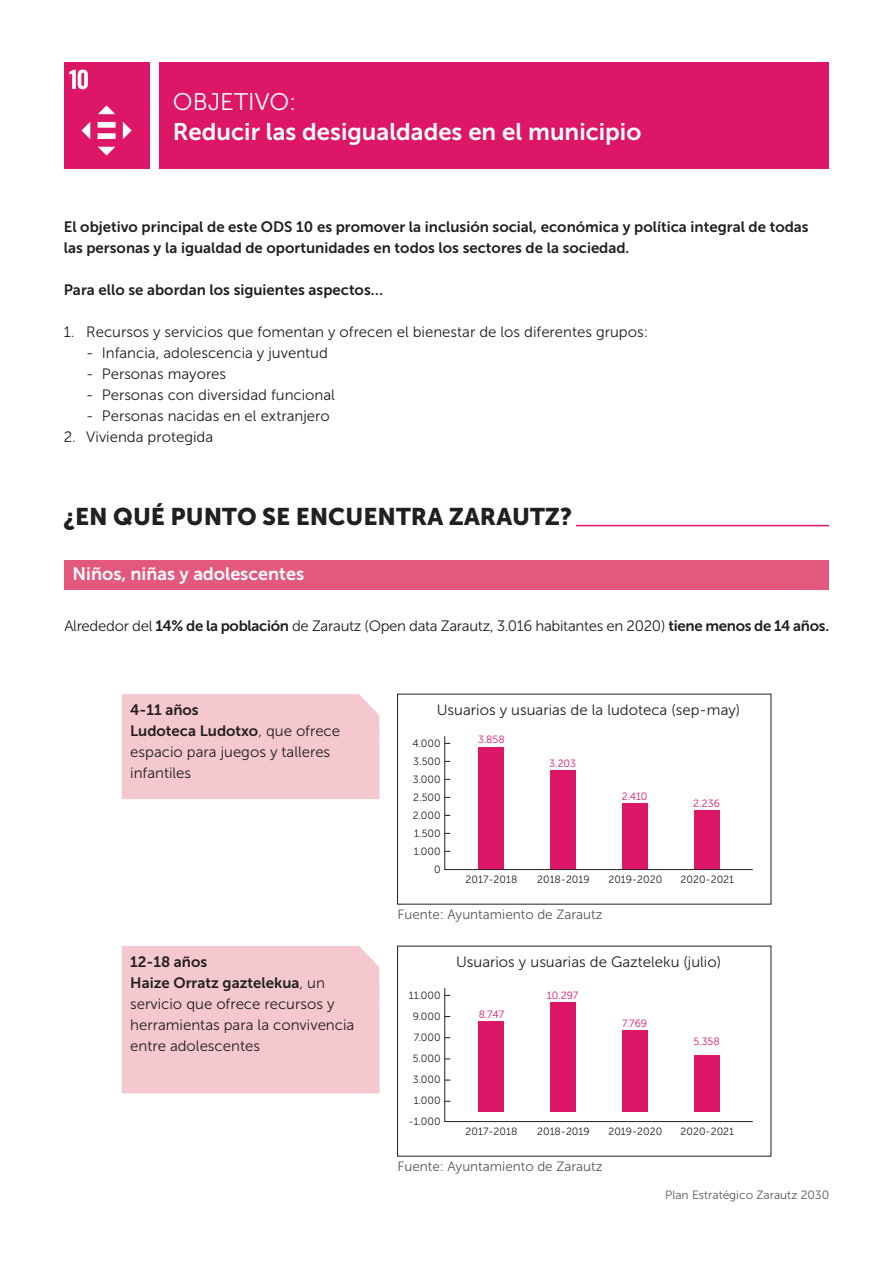
<style>
.page{position:relative;width:893px;height:1263px;background:#fff}
.page>*{position:absolute;margin:0;border:0;box-sizing:border-box;transform-origin:0 0}
.t1{font:24px "Museo Sans 700";color:#fff}
.t2{font:24px "Museo Sans 900";color:#231f20}
.t3{font:24px "Museo Sans 300";color:#fff}
.t4{font:18px "Museo Sans 700";color:#fff}
.t5{font:15px/21px "Museo Sans 300";color:#231f20}
.t6{font:15px/21px "Museo Sans 700";color:#231f20}
.t7{font:15px "Museo Sans 300";letter-spacing:-.02em;color:#231f20}
.t8{font:13.5px "Museo Sans 300";color:#57585a}
.t9{font:12px "Museo Sans 300";color:#57585a}
.t10{font:10.5px/18px "Museo Sans 300";color:#231f20;text-align:right}
.t11{font:10.5px "Museo Sans 300";color:#dd1667}
.s1{font-family:"Museo Sans 700"}
.s2{font-family:"Museo Sans 300"}
</style>
<div class="page">
<div style="left:64px;top:560px;width:765px;height:30px;background:#e3597e"></div>
<div style="left:160px;top:62px;width:669px;height:107px;background:#dd1667"></div>
<hr style="left:576px;top:525px;width:253px;height:1px;background:#dd1667">
<div style="left:64px;top:62px;width:85px;height:107px;background:#dd1667"></div>
<div style="left:122px;top:694px;width:258px;height:105px;background:#f4c8ce"></div>
<div style="left:122px;top:946px;width:258px;height:147px;background:#f4c8ce"></div>
<svg style="left:69px;top:70px;width:19px;height:19px"></svg>
<div style="left:98px;top:133px;width:18px;height:6px;background:#fff"></div>
<div style="left:98px;top:122px;width:18px;height:6px;background:#fff"></div>
<svg style="left:98px;top:105px;width:17px;height:9px"></svg>
<svg style="left:123px;top:122px;width:9px;height:17px"></svg>
<svg style="left:98px;top:147px;width:17px;height:8px"></svg>
<svg style="left:82px;top:122px;width:8px;height:17px"></svg>
<svg style="left:444px;top:736px;width:309px;height:134px"></svg>
<svg style="left:444px;top:988px;width:309px;height:134px"></svg>
<h1 class="t3" style="left:173px;top:89px;width:125px">OBJETIVO:</h1>
<h1 class="t1" style="left:173px;top:118px;width:470px">Reducir las desigualdades en el municipio</h1>
<p class="t6" style="left:64px;top:217px;width:746px">El objetivo principal de este ODS 10 es promover la inclusión social, económica y política integral de todas las personas y la igualdad de oportunidades en todos los sectores de la sociedad.</p>
<p class="t6" style="left:64px;top:280px;width:321px">Para ello se abordan los siguientes aspectos…</p>
<p class="t5" style="left:64px;top:322px;width:586px">1. Recursos y servicios que fomentan y ofrecen el bienestar de los diferentes grupos:</p>
<p class="t5" style="left:86px;top:343px;width:243px">- Infancia, adolescencia y juventud</p>
<p class="t5" style="left:86px;top:364px;width:141px">- Personas mayores</p>
<p class="t5" style="left:86px;top:385px;width:250px">- Personas con diversidad funcional</p>
<p class="t5" style="left:86px;top:406px;width:245px">- Personas nacidas en el extranjero</p>
<p class="t5" style="left:64px;top:427px;width:151px">2. Vivienda protegida</p>
<h1 class="t2" style="left:64px;top:503px;width:510px">¿EN QUÉ PUNTO SE ENCUENTRA ZARAUTZ?</h1>
<p class="t4" style="left:73px;top:564px;width:233px">Niños, niñas y adolescentes</p>
<p class="t7" style="left:64px;top:618px;width:766px">Alrededor del <span class="s1">14% de la población</span> de Zarautz (Open data Zarautz, 3.016 habitantes en 2020) <span class="s1">tiene menos de 14 años.</span></p>
<p class="t6" style="left:130px;top:700px;width:211px">4-11 años<br>Ludoteca Ludotxo<span class="s2">, que ofrece</span></p>
<p class="t5" style="left:130px;top:742px;width:202px">espacio para juegos y talleres infantiles</p>
<p class="t6" style="left:130px;top:952px;width:196px">12-18 años<br>Haize Orratz gaztelekua<span class="s2">, un</span></p>
<p class="t5" style="left:130px;top:994px;width:226px">servicio que ofrece recursos y herramientas para la convivencia entre adolescentes</p>
<p class="t5" style="left:437px;top:700px;width:305px">Usuarios y usuarias de la ludoteca (sep-may)</p>
<p class="t10" style="left:413px;top:735px;width:30px">4.000<br>3.500<br>3.000<br>2.500<br>2.000<br>1.500<br>1.000<br>0</p>
<p class="t11" style="left:478px;top:734px;width:28px">3.858</p>
<p class="t11" style="left:549px;top:758px;width:28px">3.203</p>
<p class="t11" style="left:622px;top:790px;width:27px">2.410</p>
<p class="t11" style="left:693px;top:797px;width:28px">2.236</p>
<p class="t10" style="left:466px;top:871px;width:53px">2017-2018</p>
<p class="t10" style="left:537px;top:871px;width:54px">2018-2019</p>
<p class="t10" style="left:608px;top:871px;width:55px">2019-2020</p>
<p class="t10" style="left:681px;top:871px;width:55px">2020-2021</p>
<p class="t8" style="left:398px;top:906px;width:207px">Fuente: Ayuntamiento de Zarautz</p>
<p class="t10" style="left:409px;top:985px;width:34px;line-height:21px;text-align:center">11.000<br>9.000<br>7.000<br>5.000<br>3.000<br>1.000 -1.000</p>
<p class="t5" style="left:456px;top:952px;width:266px">Usuarios y usuarias de Gazteleku (julio)</p>
<p class="t11" style="left:479px;top:1008px;width:27px">8.747</p>
<p class="t11" style="left:547px;top:989px;width:33px">10.297</p>
<p class="t11" style="left:622px;top:1017px;width:27px">7.769</p>
<p class="t11" style="left:693px;top:1036px;width:28px">5.358</p>
<p class="t10" style="left:466px;top:1122px;width:53px">2017-2018</p>
<p class="t10" style="left:537px;top:1122px;width:54px">2018-2019</p>
<p class="t10" style="left:608px;top:1122px;width:55px">2019-2020</p>
<p class="t10" style="left:681px;top:1122px;width:55px">2020-2021</p>
<p class="t8" style="left:398px;top:1159px;width:207px">Fuente: Ayuntamiento de Zarautz</p>
<p class="t9" style="left:665px;top:1188px;width:165px">Plan Estratégico Zarautz 2030</p>
</div>
